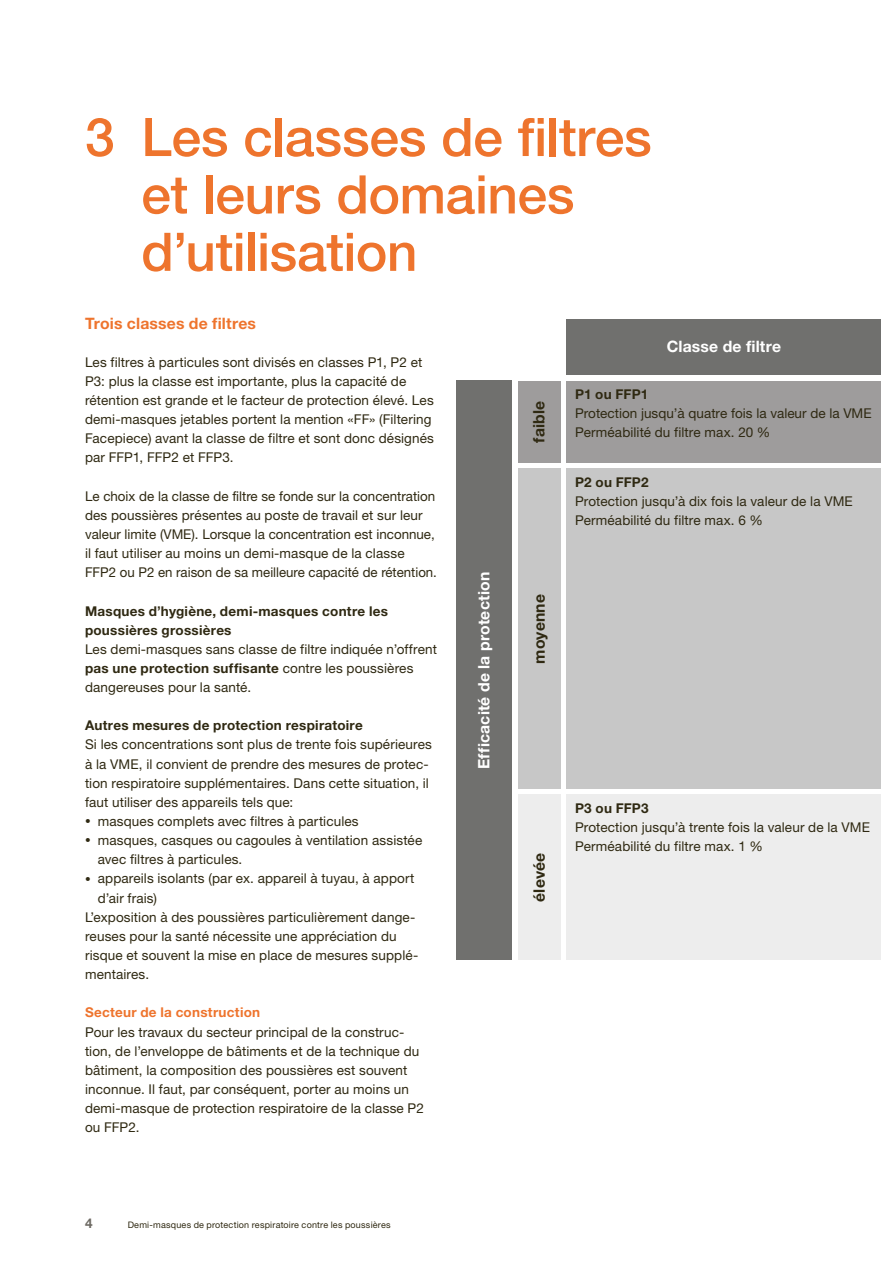
<style>
.page{position:relative;width:893px;height:1263px;background:#fff}
.page>*{position:absolute;margin:0;border:0;box-sizing:border-box;transform-origin:0 0}
.t1{font:500 53.25px/57.4px "Helvetica Neue LT Std";letter-spacing:-.01em;color:#ee742d}
.t2{font:700 15.75px "Helvetica Neue LT Std";letter-spacing:.01em;color:#fff}
.t3{font:700 15.75px "Helvetica Neue LT Std";letter-spacing:.01em;color:#ee742d}
.t4{font:700 15.75px "Helvetica Neue LT Std";letter-spacing:.015em;color:#2f2912}
.t5{font:13.5px/19.2px "Helvetica Neue LT Std";letter-spacing:.01em;color:#2f2912}
.t6{font:700 13.5px/19.2px "Helvetica Neue LT Std";letter-spacing:.02em;color:#2f2912}
.t7{font:700 13.5px "Helvetica Neue LT Std";letter-spacing:.02em;color:#ee742d}
.t8{font:700 13.5px "Helvetica Neue LT Std";color:#6d6a63}
.t9{font:9px "Helvetica Neue LT Std";letter-spacing:.025em;color:#2f2912}
.s1{font-weight:700}
.s2{font-size:11.25px}
</style>
<div class="page">
<div style="left:456px;top:381px;width:55px;height:579px;background:#70706e"></div>
<div style="left:567px;top:381px;width:314px;height:81px;background:#9e9c9c"></div>
<div style="left:567px;top:468px;width:314px;height:321px;background:#c7c7c7"></div>
<div style="left:567px;top:794px;width:314px;height:166px;background:#ededed"></div>
<div style="left:567px;top:319px;width:314px;height:55px;background:#70706e"></div>
<div style="left:518px;top:381px;width:42px;height:81px;background:#9e9c9c"></div>
<div style="left:518px;top:468px;width:42px;height:321px;background:#c7c7c7"></div>
<div style="left:518px;top:794px;width:42px;height:166px;background:#ededed"></div>
<h1 class="t1" style="left:141px;top:108px;width:512px;text-indent:-56px">3 Les classes de filtres et leurs domaines d’utilisation</h1>
<p class="t3" style="left:85px;top:313px;width:173px">Trois classes de filtres</p>
<p class="t5" style="left:85px;top:352px;width:350px">Les filtres à particules sont divisés en classes P1, P2 et P3: plus la classe est importante, plus la capacité de rétention est grande et le facteur de protection élevé. Les demi-masques jetables portent la mention «FF» (Filtering Facepiece) avant la classe de filtre et sont donc désignés par FFP1, FFP2 et FFP3.</p>
<p class="t5" style="left:85px;top:486px;width:353px">Le choix de la classe de filtre se fonde sur la concentration des poussières présentes au poste de travail et sur leur valeur limite (VME). Lorsque la concentration est inconnue, il faut utiliser au moins un demi-masque de la classe FFP2 ou P2 en raison de sa meilleure capacité de rétention.</p>
<p class="t6" style="left:85px;top:601px;width:304px">Masques d’hygiène, demi-masques contre les poussières grossières</p>
<p class="t5" style="left:85px;top:639px;width:353px">Les demi-masques sans classe de filtre indiquée n’offrent <span class="s1">pas une protection suffisante</span> contre les poussières dangereuses pour la santé.</p>
<p class="t6" style="left:85px;top:716px;width:279px">Autres mesures de protection respiratoire</p>
<p class="t5" style="left:85px;top:735px;width:348px">Si les concentrations sont plus de trente fois supérieures à la VME, il convient de prendre des mesures de protec&shy;tion respiratoire supplémentaires. Dans cette situation, il faut utiliser des appareils tels que:</p>
<p class="t5" style="left:85px;top:811px;width:275px"><span class="s2">•</span> masques complets avec filtres à particules</p>
<p class="t5" style="left:98px;top:830px;width:326px;text-indent:-13px"><span class="s2">•</span> masques, casques ou cagoules à ventilation assistée avec filtres à particules.</p>
<p class="t5" style="left:85px;top:869px;width:331px"><span class="s2">•</span> appareils isolants (par ex. appareil à tuyau, à apport</p>
<p class="t5" style="left:98px;top:888px;width:61px">d’air frais)</p>
<p class="t5" style="left:85px;top:907px;width:332px">L’exposition à des poussières particulièrement dange-</p>
<p class="t5" style="left:85px;top:926px;width:313px">reuses pour la santé nécessite une appréciation du</p>
<p class="t5" style="left:85px;top:945px;width:335px">risque et souvent la mise en place de mesures supplé-</p>
<p class="t5" style="left:85px;top:964px;width:66px">mentaires.</p>
<p class="t7" style="left:85px;top:1004px;width:177px">Secteur de la construction</p>
<p class="t5" style="left:85px;top:1022px;width:340px">Pour les travaux du secteur principal de la construc&shy;tion, de l’enveloppe de bâtiments et de la technique du bâtiment, la composition des poussières est souvent inconnue. Il faut, par conséquent, porter au moins un demi-masque de protection respiratoire de la classe P2 ou FFP2.</p>
<p class="t8" style="left:85px;top:1215px;width:9px">4</p>
<p class="t9" style="left:128px;top:1219px;width:264px">Demi-masques de protection respiratoire contre les poussières</p>
<p class="t2" style="left:474px;top:769px;width:199px;rotate:-90deg">Efficacité de la protection</p>
<p class="t4" style="left:529px;top:443px;width:44px;rotate:-90deg">faible</p>
<p class="t4" style="left:529px;top:663px;width:71px;rotate:-90deg">moyenne</p>
<p class="t2" style="left:667px;top:337px;width:116px">Classe de filtre</p>
<p class="t6" style="left:575px;top:384px;width:75px">P1 ou FFP1</p>
<p class="t5" style="left:575px;top:403px;width:298px">Protection jusqu’à quatre fois la valeur de la VME<br>Perméabilité du filtre max. 20 %</p>
<p class="t6" style="left:575px;top:472px;width:75px">P2 ou FFP2</p>
<p class="t5" style="left:575px;top:491px;width:279px">Protection jusqu’à dix fois la valeur de la VME<br>Perméabilité du filtre max. 6 %</p>
<p class="t4" style="left:529px;top:902px;width:50px;rotate:-90deg">élevée</p>
<p class="t6" style="left:575px;top:798px;width:75px">P3 ou FFP3</p>
<p class="t5" style="left:575px;top:817px;width:296px">Protection jusqu’à trente fois la valeur de la VME<br>Perméabilité du filtre max. 1 %</p>
</div>
